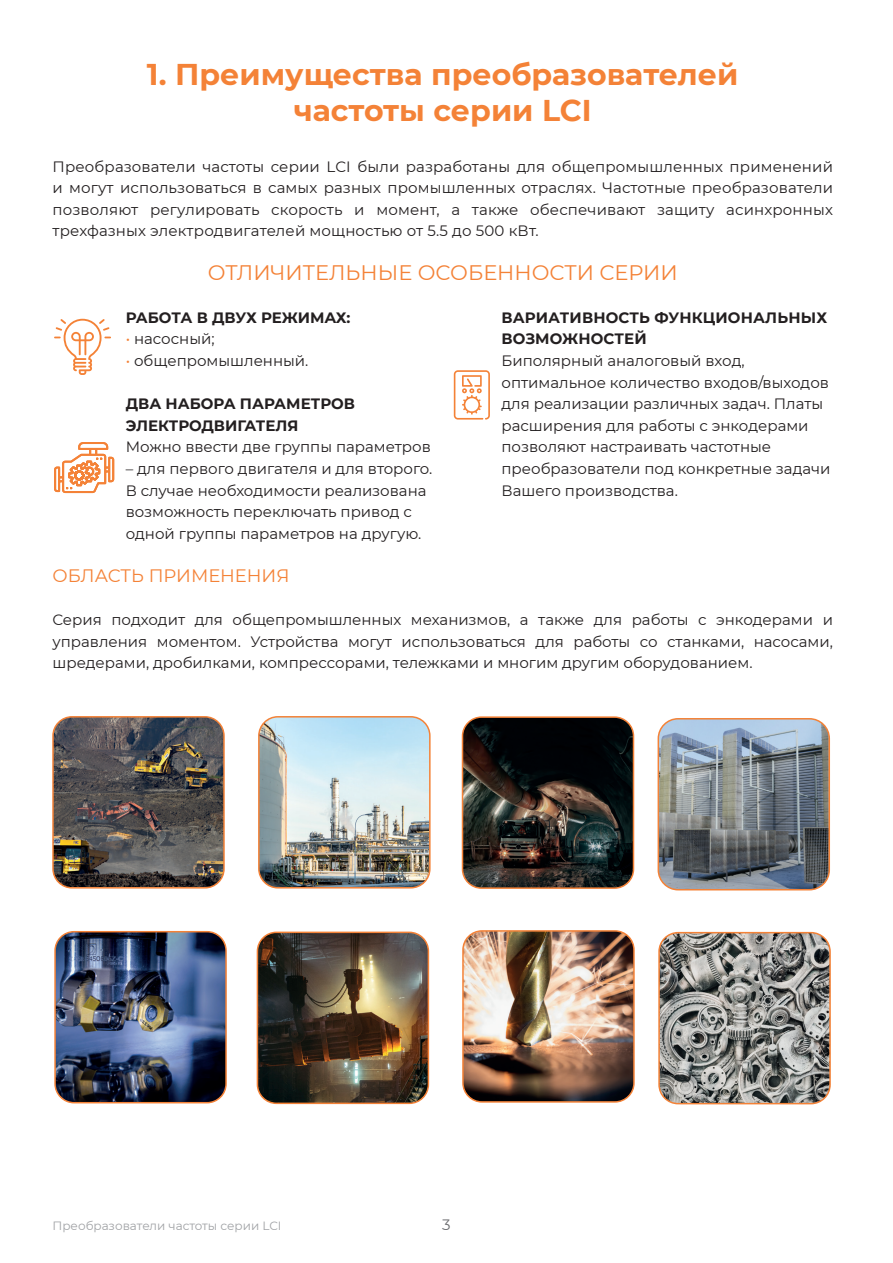
<style>
.page{position:relative;width:893px;height:1263px;background:#fff}
.page>*{position:absolute;margin:0;border:0;box-sizing:border-box;transform-origin:0 0}
.Заголовок_без_полосы{font:700 30px/36px "Montserrat";color:#f48237;text-align:center}
.подзаголовок{font:21px "Montserrat";color:#f48237}
.подзагЛевый{font:18px "Montserrat";color:#f48237}
.txt_black{font:15px/21.6px "Montserrat";color:#231f20;text-align:justify}
.txt_black-2{font:700 15px/21.6px "Montserrat";color:#231f20}
.t1{font:15px "Montserrat";color:#6c6d70}
.t2{font:12px "Montserrat";color:#a1a3a6}
.s1{color:#f48237}
</style>
<div class="page">
<svg style="left:54px;top:319px;width:57px;height:56px"></svg>
<svg style="left:454px;top:370px;width:36px;height:50px"></svg>
<svg style="left:54px;top:442px;width:60px;height:51px"></svg>
<img style="left:53px;top:719px;width:171px;height:168px">
<div style="left:52px;top:716px;width:173px;height:172px;border:2px solid #f48237;border-radius:19px"></div>
<img style="left:259px;top:717px;width:170px;height:171px">
<div style="left:258px;top:716px;width:173px;height:172px;border:2px solid #f48237;border-radius:19px"></div>
<img style="left:462px;top:719px;width:171px;height:169px">
<div style="left:462px;top:716px;width:172px;height:173px;border:2px solid #f48237;border-radius:19px"></div>
<img style="left:55px;top:932px;width:171px;height:170px">
<div style="left:54px;top:931px;width:173px;height:172px;border:2px solid #f48237;border-radius:19px"></div>
<img style="left:257px;top:934px;width:171px;height:169px">
<div style="left:257px;top:931px;width:172px;height:173px;border:2px solid #f48237;border-radius:19px"></div>
<img style="left:465px;top:933px;width:167px;height:167px">
<div style="left:462px;top:930px;width:173px;height:173px;border:2px solid #f48237;border-radius:19px"></div>
<img style="left:660px;top:933px;width:170px;height:171px">
<div style="left:658px;top:932px;width:173px;height:172px;border:2px solid #f48237;border-radius:19px"></div>
<img style="left:658px;top:719px;width:171px;height:171px">
<div style="left:658px;top:718px;width:172px;height:172px;border:2px solid #f48237;border-radius:20px"></div>
<p class="Заголовок_без_полосы" style="left:147px;top:55px;width:593px">1. Преимущества преобразователей частоты серии LCI</p>
<p class="txt_black" style="left:52px;top:155px;width:782px">Преобразователи частоты серии LCI были разработаны для общепромышленных применений и могут использоваться в самых разных промышленных отраслях. Частотные преобразователи позволяют регулировать скорость и момент, а также обеспечивают защиту асинхронных трехфазных электродвигателей мощностью от 5.5 до 500 кВт.</p>
<p class="подзаголовок" style="left:208px;top:258px;width:472px">ОТЛИЧИТЕЛЬНЫЕ ОСОБЕННОСТИ СЕРИИ</p>
<p class="txt_black-2" style="left:126px;top:306px;width:226px">РАБОТА В ДВУХ РЕЖИМАХ:</p>
<p class="txt_black" style="left:126px;top:328px;width:90px"><span class="s1">•</span> насосный;</p>
<p class="txt_black" style="left:126px;top:349px;width:184px"><span class="s1">•</span> общепромышленный.</p>
<p class="txt_black-2" style="left:126px;top:392px;width:231px">ДВА НАБОРА ПАРАМЕТРОВ<br>ЭЛЕКТРОДВИГАТЕЛЯ</p>
<p class="txt_black" style="left:126px;top:436px;width:307px">Можно ввести две группы параметров</p>
<p class="txt_black" style="left:126px;top:457px;width:308px;text-align:left">– для первого двигателя и для второго.<br>В случае необходимости реализована возможность переключать привод с одной группы параметров на другую.</p>
<p class="подзагЛевый" style="left:52px;top:563px;width:239px">ОБЛАСТЬ ПРИМЕНЕНИЯ</p>
<p class="txt_black-2" style="left:501px;top:306px;width:327px">ВАРИАТИВНОСТЬ ФУНКЦИОНАЛЬНЫХ<br>ВОЗМОЖНОСТЕЙ</p>
<p class="txt_black" style="left:501px;top:349px;width:330px;text-align:left">Биполярный аналоговый вход, оптимальное количество входов/выходов для реализации различных задач. Платы расширения для работы с энкодерами позволяют настраивать частотные преобразователи под конкретные задачи Вашего производства.</p>
<p class="txt_black" style="left:52px;top:609px;width:782px">Серия подходит для общепромышленных механизмов, а также для работы с энкодерами и управления моментом. Устройства могут использоваться для работы со станками, насосами, шредерами, дробилками, компрессорами, тележками и многим другим оборудованием.</p>
<p class="t2" style="left:52px;top:1217px;width:231px">Преобразователи частоты серии LCI</p>
<p class="t1" style="left:442px;top:1214px;width:10px">3</p>
</div>
